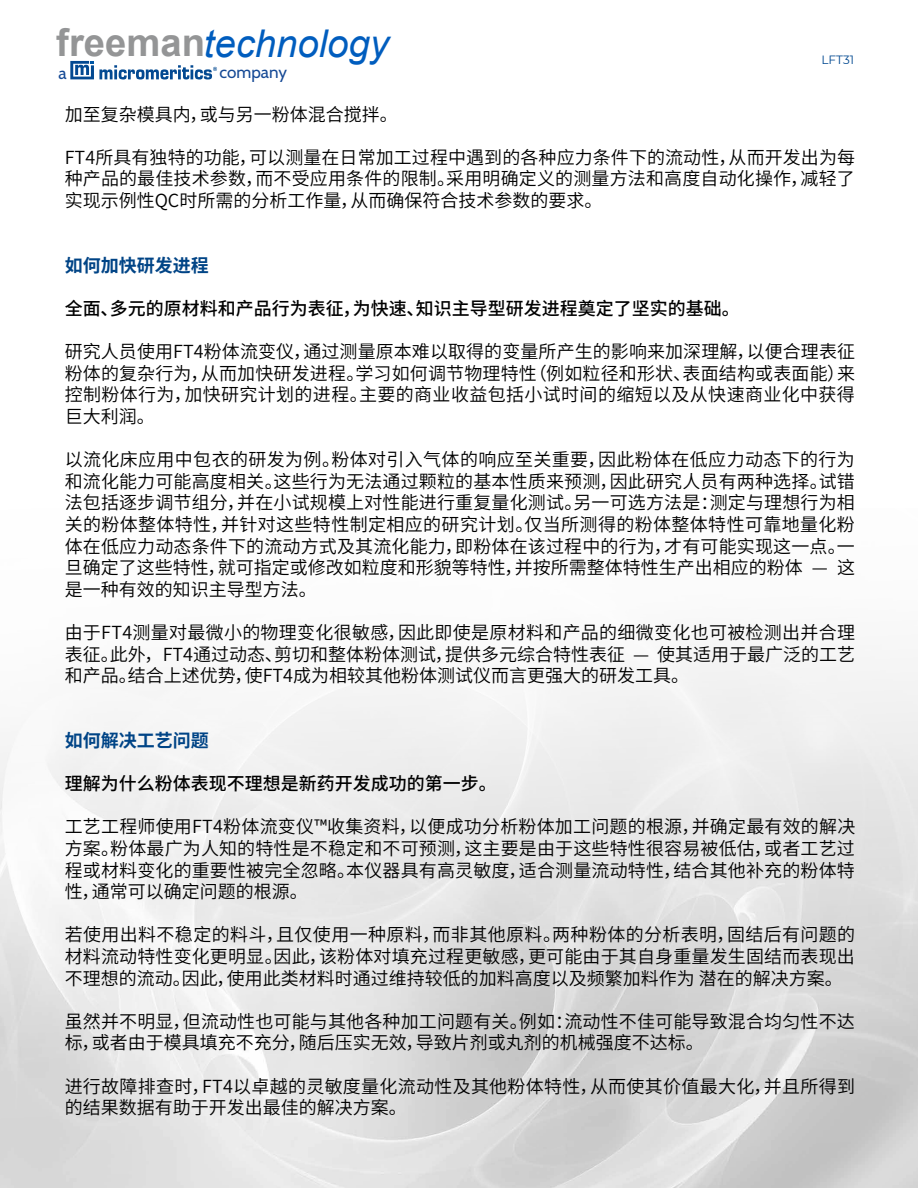
<style>
.page{position:relative;width:918px;height:1188px;background:#fff}
.page>*{position:absolute;margin:0;border:0;box-sizing:border-box;transform-origin:0 0}
.t1{font:italic 38.25px "Arial";color:#005dbe}
.t2{font:18px/21.6px "Source Han Sans CN";color:#000;text-align:justify}
.t3{font:500 18px "Source Han Sans CN";color:#000}
.t4{font:700 18px "Source Han Sans CN";color:#004486}
.t5{font:16.95px "Cabin";color:#154995}
.t6{font:12px "Montserrat";letter-spacing:.005em;color:#004890}
.s1{font-weight:700;font-style:normal;color:#949596}
</style>
<div class="page">
<svg style="left:70px;top:61px;width:147px;height:18px"></svg>
<h1 class="t1" style="left:56px;top:19px;width:334px"><span class="s1">freeman</span>technology</h1>
<p class="t5" style="left:220px;top:59px;width:69px">company</p>
<p class="t5" style="left:59px;top:60px;width:10px">a</p>
<p class="t6" style="left:821px;top:51px;width:34px">LFT31</p>
<p class="t2" style="left:65px;top:104px;width:335px">加至复杂模具内，或与另一粉体混合搅拌。</p>
<p class="t2" style="left:65px;top:147px;width:792px">FT4所具有独特的功能，可以测量在日常加工过程中遇到的各种应力条件下的流动性，从而开发出为每种产品的最佳技术参数，而不受应用条件的限制。采用明确定义的测量方法和高度自动化操作，减轻了实现示例性QC时所需的分析工作量，从而确保符合技术参数的要求。</p>
<p class="t4" style="left:65px;top:255px;width:146px">如何加快研发进程</p>
<p class="t3" style="left:65px;top:298px;width:677px">全面、多元的原材料和产品行为表征，为快速、知识主导型研发进程奠定了坚实的基础。</p>
<p class="t2" style="left:65px;top:341px;width:792px">研究人员使用FT4粉体流变仪，通过测量原本难以取得的变量所产生的影响来加深理解，以便合理表征粉体的复杂行为，从而加快研发进程。学习如何调节物理特性（例如粒径和形状、表面结构或表面能）来控制粉体行为，加快研究计划的进程。主要的商业收益包括小试时间的缩短以及从快速商业化中获得巨大利润。</p>
<p class="t2" style="left:65px;top:449px;width:792px">以流化床应用中包衣的研发为例。粉体对引入气体的响应至关重要，因此粉体在低应力动态下的行为和流化能力可能高度相关。这些行为无法通过颗粒的基本性质来预测，因此研究人员有两种选择。试错法包括逐步调节组分，并在小试规模上对性能进行重复量化测试。另一可选方法是：测定与理想行为相关的粉体整体特性，并针对这些特性制定相应的研究计划。仅当所测得的粉体整体特性可靠地量化粉体在低应力动态条件下的流动方式及其流化能力，即粉体在该过程中的行为，才有可能实现这一点。一旦确定了这些特性，就可指定或修改如粒度和形貌等特性，并按所需整体特性生产出相应的粉体 — 这是一种有效的知识主导型方法。</p>
<p class="t2" style="left:65px;top:622px;width:792px">由于FT4测量对最微小的物理变化很敏感，因此即使是原材料和产品的细微变化也可被检测出并合理表征。此外，FT4通过动态、剪切和整体粉体测试，提供多元综合特性表征 — 使其适用于最广泛的工艺和产品。结合上述优势，使FT4成为相较其他粉体测试仪而言更强大的研发工具。</p>
<p class="t4" style="left:65px;top:730px;width:146px">如何解决工艺问题</p>
<p class="t3" style="left:65px;top:773px;width:434px">理解为什么粉体表现不理想是新药开发成功的第一步。</p>
<p class="t2" style="left:65px;top:816px;width:792px">工艺工程师使用FT4粉体流变仪™收集资料，以便成功分析粉体加工问题的根源，并确定最有效的解决方案。粉体最广为人知的特性是不稳定和不可预测，这主要是由于这些特性很容易被低估，或者工艺过程或材料变化的重要性被完全忽略。本仪器具有高灵敏度，适合测量流动特性，结合其他补充的粉体特性，通常可以确定问题的根源。</p>
<p class="t2" style="left:65px;top:924px;width:792px">若使用出料不稳定的料斗，且仅使用一种原料，而非其他原料。两种粉体的分析表明，固结后有问题的材料流动特性变化更明显。因此，该粉体对填充过程更敏感，更可能由于其自身重量发生固结而表现出不理想的流动。因此，使用此类材料时通过维持较低的加料高度以及频繁加料作为潜在的解决方案。</p>
<p class="t2" style="left:65px;top:1011px;width:792px">虽然并不明显，但流动性也可能与其他各种加工问题有关。例如：流动性不佳可能导致混合均匀性不达标，或者由于模具填充不充分，随后压实无效，导致片剂或丸剂的机械强度不达标。</p>
<p class="t2" style="left:65px;top:1076px;width:792px">进行故障排查时，FT4以卓越的灵敏度量化流动性及其他粉体特性，从而使其价值最大化，并且所得到的结果数据有助于开发出最佳的解决方案。</p>
</div>
